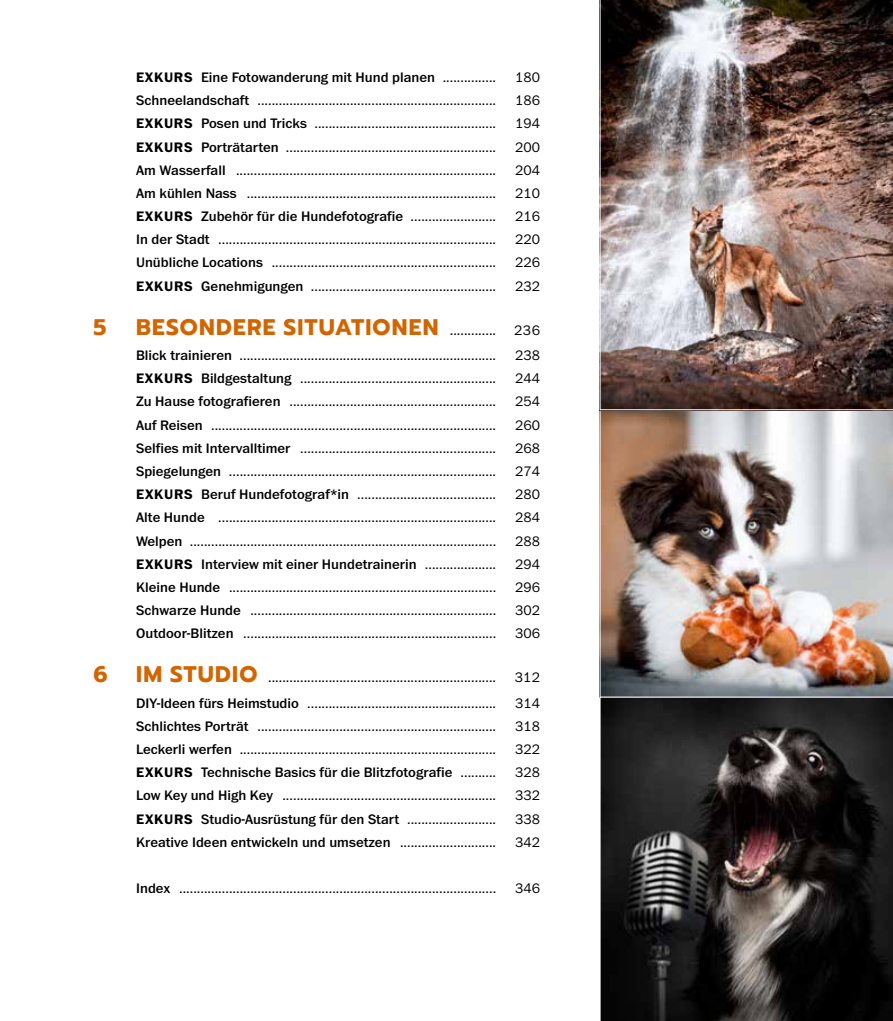
<style>
.page{position:relative;width:893px;height:1021px;background:#fff}
.page>*{position:absolute;margin:0;border:0;box-sizing:border-box;transform-origin:0 0}
.t1{font:700 22.5px "Prompt";letter-spacing:.05em;color:#d36500}
.t2{font:300 14.25px "Franklin ITC Pro";color:#000}
.t3{font:500 14.25px "Franklin ITC Pro";color:#000}
.s1{font-weight:700}
.s2{font-weight:300}
.s3{font-weight:500}
.s4{font-family:"Franklin ITC Pro";font-weight:300;font-size:14.25px;color:#000}
.s5{font-family:"Prompt";font-weight:700;font-size:22.5px;color:#d36500}
</style>
<div class="page">
<img style="left:600px;top:410px;width:293px;height:286px">
<svg style="left:600px;top:696px;width:293px;height:324px;background:#292726"></svg>
<img style="left:600px;top:0;width:293px;height:410px">
<p class="t3" style="left:136px;top:69px;width:361px"><span class="s1">EXKURS</span> Eine Fotowanderung mit Hund planen <span class="s2">...............</span></p>
<p class="t2" style="left:515px;top:70px;width:26px">180</p>
<p class="t2" style="left:136px;top:93px;width:362px"><span class="s3">Schneelandschaft</span> ...................................................................</p>
<p class="t2" style="left:515px;top:93px;width:26px">186</p>
<p class="t2" style="left:136px;top:116px;width:361px"><span class="s1">EXKURS</span> <span class="s3">Posen und Tricks</span> ...................................................</p>
<p class="t2" style="left:515px;top:116px;width:26px">194</p>
<p class="t2" style="left:136px;top:139px;width:361px"><span class="s1">EXKURS</span> <span class="s3">Porträtarten</span> ...........................................................</p>
<p class="t2" style="left:515px;top:139px;width:26px">200</p>
<p class="t2" style="left:136px;top:162px;width:362px"><span class="s3">Am Wasserfall</span> .........................................................................</p>
<p class="t2" style="left:515px;top:162px;width:26px">204</p>
<p class="t2" style="left:136px;top:186px;width:362px"><span class="s3">Am kühlen Nass</span> ......................................................................</p>
<p class="t2" style="left:515px;top:186px;width:26px">210</p>
<p class="t3" style="left:136px;top:208px;width:361px"><span class="s1">EXKURS</span> Zubehör für die Hundefotografie <span class="s2">........................</span></p>
<p class="t2" style="left:515px;top:209px;width:26px">216</p>
<p class="t2" style="left:136px;top:232px;width:362px"><span class="s3">In der Stadt</span> ..............................................................................</p>
<p class="t2" style="left:515px;top:232px;width:26px">220</p>
<p class="t2" style="left:136px;top:255px;width:362px"><span class="s3">Unübliche Locations</span> ...............................................................</p>
<p class="t2" style="left:515px;top:255px;width:26px">226</p>
<p class="t2" style="left:136px;top:278px;width:361px"><span class="s1">EXKURS</span> <span class="s3">Genehmigungen</span> ....................................................</p>
<p class="t2" style="left:515px;top:278px;width:26px">232</p>
<h1 class="t1" style="left:94px;top:310px;width:14px">5</h1>
<h1 class="t1" style="left:136px;top:310px;width:361px">BESONDERE SITUATIONEN <span class="s4">.............</span></h1>
<p class="t2" style="left:514px;top:322px;width:28px">236</p>
<p class="t2" style="left:136px;top:348px;width:362px"><span class="s3">Blick trainieren</span> ........................................................................</p>
<p class="t2" style="left:515px;top:348px;width:26px">238</p>
<p class="t2" style="left:136px;top:371px;width:361px"><span class="s1">EXKURS</span> <span class="s3">Bildgestaltung</span> .......................................................</p>
<p class="t2" style="left:515px;top:371px;width:26px">244</p>
<p class="t2" style="left:136px;top:394px;width:362px"><span class="s3">Zu Hause fotografieren</span> ..........................................................</p>
<p class="t2" style="left:515px;top:394px;width:26px">254</p>
<p class="t2" style="left:136px;top:417px;width:362px"><span class="s3">Auf Reisen</span> ................................................................................</p>
<p class="t2" style="left:515px;top:417px;width:26px">260</p>
<p class="t2" style="left:136px;top:440px;width:362px"><span class="s3">Selfies mit Intervalltimer</span> .......................................................</p>
<p class="t2" style="left:515px;top:440px;width:26px">268</p>
<p class="t2" style="left:136px;top:463px;width:362px"><span class="s3">Spiegelungen</span> ...........................................................................</p>
<p class="t2" style="left:515px;top:463px;width:26px">274</p>
<p class="t2" style="left:136px;top:487px;width:361px"><span class="s1">EXKURS</span> <span class="s3">Beruf Hundefotograf*in</span> .......................................</p>
<p class="t2" style="left:515px;top:487px;width:26px">280</p>
<p class="t2" style="left:136px;top:510px;width:362px"><span class="s3">Alte Hunde</span> ..............................................................................</p>
<p class="t2" style="left:515px;top:510px;width:26px">284</p>
<p class="t2" style="left:136px;top:533px;width:362px"><span class="s3">Welpen</span> ......................................................................................</p>
<p class="t2" style="left:515px;top:533px;width:26px">288</p>
<p class="t3" style="left:136px;top:556px;width:361px"><span class="s1">EXKURS</span> Interview mit einer Hundetrainerin <span class="s2">....................</span></p>
<p class="t2" style="left:515px;top:556px;width:26px">294</p>
<p class="t2" style="left:136px;top:579px;width:362px"><span class="s3">Kleine Hunde</span> ...........................................................................</p>
<p class="t2" style="left:515px;top:579px;width:26px">296</p>
<p class="t2" style="left:136px;top:602px;width:362px"><span class="s3">Schwarze Hunde</span> .....................................................................</p>
<p class="t2" style="left:515px;top:602px;width:26px">302</p>
<p class="t2" style="left:136px;top:626px;width:362px"><span class="s3">Outdoor-Blitzen</span> .......................................................................</p>
<p class="t2" style="left:515px;top:626px;width:26px">306</p>
<h1 class="t1" style="left:94px;top:657px;width:16px">6</h1>
<p class="t2" style="left:136px;top:670px;width:362px"><span class="s5">IM STUDIO</span> ................................................................</p>
<p class="t2" style="left:515px;top:670px;width:27px">312</p>
<p class="t2" style="left:136px;top:695px;width:362px"><span class="s3">DIY-Ideen fürs Heimstudio</span> .....................................................</p>
<p class="t2" style="left:515px;top:695px;width:26px">314</p>
<p class="t2" style="left:136px;top:718px;width:362px"><span class="s3">Schlichtes Porträt</span> ...................................................................</p>
<p class="t2" style="left:515px;top:718px;width:26px">318</p>
<p class="t2" style="left:136px;top:741px;width:362px"><span class="s3">Leckerli werfen</span> ........................................................................</p>
<p class="t2" style="left:515px;top:741px;width:26px">322</p>
<p class="t3" style="left:136px;top:764px;width:361px"><span class="s1">EXKURS</span> Technische Basics für die Blitzfotografie <span class="s2">..........</span></p>
<p class="t2" style="left:515px;top:765px;width:26px">328</p>
<p class="t2" style="left:136px;top:788px;width:362px"><span class="s3">Low Key und High Key</span> ............................................................</p>
<p class="t2" style="left:515px;top:788px;width:26px">332</p>
<p class="t3" style="left:136px;top:811px;width:361px"><span class="s1">EXKURS</span> Studio-Ausrüstung für den Start <span class="s2">.........................</span></p>
<p class="t2" style="left:515px;top:811px;width:26px">338</p>
<p class="t3" style="left:136px;top:834px;width:361px">Kreative Ideen entwickeln und umsetzen <span class="s2">...........................</span></p>
<p class="t2" style="left:515px;top:834px;width:26px">342</p>
<p class="t2" style="left:136px;top:880px;width:362px"><span class="s3">Index</span> .........................................................................................</p>
<p class="t2" style="left:515px;top:880px;width:26px">346</p>
</div>
